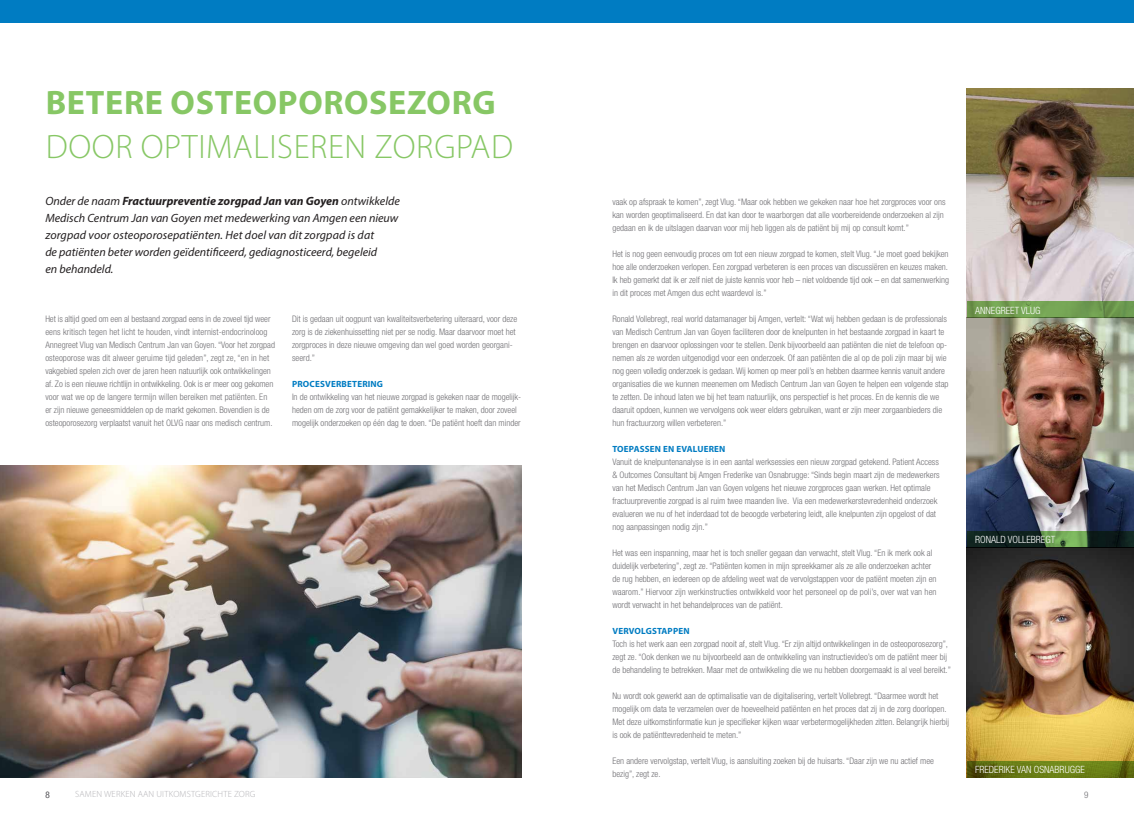
<style>
.page{position:relative;width:1134px;height:814px;background:#fff}
.page>*{position:absolute;margin:0;border:0;box-sizing:border-box;transform-origin:0 0}
.t1{font:300 34px "Myriad Pro";letter-spacing:.02em;color:#87c765}
.t2{font:700 34px "Myriad Pro";letter-spacing:.02em;color:#87c765}
.t3{font:italic 12px/17px "Myriad Pro";color:#231f20}
.t4{font:300 condensed 10px "Helvetica Neue";color:#fff}
.t5{font:300 condensed 9px/13px "Helvetica Neue";color:#717074}
.t6{font:700 9px "Myriad Pro";letter-spacing:.02em;color:#007cc2}
.t7{font:300 9px "Myriad Pro";letter-spacing:.02em;color:#b4b3b7}
.s1{font-weight:700}
</style>
<div class="page">
<div style="left:0;top:0;width:567px;height:23px;background:#007cc2"></div>
<div style="left:567px;top:0;width:567px;height:23px;background:#007cc2"></div>
<img style="left:967px;top:88px;width:167px;height:673px">
<svg style="left:967px;top:761px;width:167px;height:16px;background:#647513"></svg>
<svg style="left:967px;top:531px;width:167px;height:16px;background:#28432c"></svg>
<svg style="left:967px;top:301px;width:167px;height:17px;background:#6e9a4f"></svg>
<img style="left:0;top:465px;width:522px;height:312px">
<h1 class="t2" style="left:46px;top:80px;width:451px">BETERE OSTEOPOROSEZORG</h1>
<h1 class="t1" style="left:46px;top:126px;width:469px">DOOR OPTIMALISEREN ZORGPAD</h1>
<p class="t3" style="left:45px;top:193px;width:356px">Onder de naam <span class="s1">Fractuurpreventie zorgpad Jan van Goyen</span> ontwikkelde Medisch Centrum Jan van Goyen met medewerking van Amgen een nieuw zorgpad voor osteoporosepatiënten. Het doel van dit zorgpad is dat<br>de patiënten beter worden geïdentificeerd, gediagnosticeerd, begeleid<br>en behandeld.</p>
<p class="t5" style="left:45px;top:312px;width:231px">Het is altijd goed om een al bestaand zorgpad eens in de zoveel tijd weer eens kritisch tegen het licht te houden, vindt internist-endocrinoloog Annegreet Vlug van Medisch Centrum Jan van Goyen. “Voor het zorgpad osteoporose was dit alweer geruime tijd geleden”, zegt ze, “en in het vakgebied spelen zich over de jaren heen natuurlijk ook ontwikkelingen af. Zo is een nieuwe richtlijn in ontwikkeling. Ook is er meer oog gekomen voor wat we op de langere termijn willen bereiken met patiënten. En er zijn nieuwe geneesmiddelen op de markt gekomen. Bovendien is de osteoporosezorg verplaatst vanuit het OLVG naar ons medisch centrum.</p>
<p class="t5" style="left:292px;top:312px;width:227px">Dit is gedaan uit oogpunt van kwaliteitsverbetering uiteraard, voor deze zorg is de ziekenhuissetting niet per se nodig. Maar daarvoor moet het zorgproces in deze nieuwe omgeving dan wel goed worden georgani&shy;seerd.”</p>
<p class="t6" style="left:292px;top:378px;width:93px">PROCESVERBETERING</p>
<p class="t5" style="left:292px;top:390px;width:231px">In de ontwikkeling van het nieuwe zorgpad is gekeken naar de mogelijk&shy;heden om de zorg voor de patiënt gemakkelijker te maken, door zoveel mogelijk onderzoeken op één dag te doen. “De patiënt hoeft dan minder</p>
<p class="t5" style="left:612px;top:195px;width:335px">vaak op afspraak te komen”, zegt Vlug. “Maar ook hebben we gekeken naar hoe het zorgproces voor ons kan worden geoptimaliseerd. En dat kan door te waarborgen dat alle voorbereidende onderzoeken al zijn gedaan en ik de uitslagen daarvan voor mij heb liggen als de patiënt bij mij op consult komt.”</p>
<p class="t5" style="left:612px;top:247px;width:338px;text-align:justify">Het is nog geen eenvoudig proces om tot een nieuw zorgpad te komen, stelt Vlug. “Je moet goed bekijken hoe alle onderzoeken verlopen. Een zorgpad verbeteren is een proces van discussiëren en keuzes maken.<br>Ik heb gemerkt dat ik er zelf niet de juiste kennis voor heb – niet voldoende tijd ook – en dat samenwerking in dit proces met Amgen dus echt waardevol is.”</p>
<p class="t5" style="left:612px;top:312px;width:338px">Ronald Vollebregt, real world datamanager bij Amgen, vertelt: “Wat wij hebben gedaan is de professionals van Medisch Centrum Jan van Goyen faciliteren door de knelpunten in het bestaande zorgpad in kaart te brengen en daarvoor oplossingen voor te stellen. Denk bijvoorbeeld aan patiënten die niet de telefoon op&shy;nemen als ze worden uitgenodigd voor een onderzoek. Of aan patiënten die al op de poli zijn maar bij wie nog geen volledig onderzoek is gedaan. Wij komen op meer poli’s en hebben daarmee kennis vanuit andere organisaties die we kunnen meenemen om Medisch Centrum Jan van Goyen te helpen een volgende stap te zetten. De inhoud laten we bij het team natuurlijk, ons perspectief is het proces. En de kennis die we daaruit opdoen, kunnen we vervolgens ook weer elders gebruiken, want er zijn meer zorgaanbieders die hun fractuurzorg willen verbeteren.”</p>
<p class="t6" style="left:612px;top:443px;width:114px">TOEPASSEN EN EVALUEREN</p>
<p class="t5" style="left:612px;top:455px;width:329px">Vanuit de knelpuntenanalyse is in een aantal werksessies een nieuw zorgpad getekend. Patient Access &amp; Outcomes Consultant bij Amgen Frederike van Osnabrugge: “Sinds begin maart zijn de medewerkers van het Medisch Centrum Jan van Goyen volgens het nieuwe zorgproces gaan werken. Het optimale fractuurpreventie zorgpad is al ruim twee maanden live. Via een medewerkerstevredenheid onderzoek evalueren we nu of het inderdaad tot de beoogde verbetering leidt, alle knelpunten zijn opgelost of dat nog aanpassingen nodig zijn.”</p>
<p class="t5" style="left:612px;top:546px;width:326px">Het was een inspanning, maar het is toch sneller gegaan dan verwacht, stelt Vlug. “En ik merk ook al duidelijk verbetering”, zegt ze. “Patiënten komen in mijn spreekkamer als ze alle onderzoeken achter de rug hebben, en iedereen op de afdeling weet wat de vervolgstappen voor de patiënt moeten zijn en waarom.” Hiervoor zijn werkinstructies ontwikkeld voor het personeel op de poli’s, over wat van hen wordt verwacht in het behandelproces van de patiënt.</p>
<p class="t6" style="left:612px;top:625px;width:79px">VERVOLGSTAPPEN</p>
<p class="t5" style="left:612px;top:637px;width:340px">Toch is het werk aan een zorgpad nooit af, stelt Vlug. “Er zijn altijd ontwikkelingen in de osteoporosezorg”, zegt ze. “Ook denken we nu bijvoorbeeld aan de ontwikkeling van instructievideo’s om de patiënt meer bij de behandeling te betrekken. Maar met de ontwikkeling die we nu hebben doorgemaakt is al veel bereikt.”</p>
<p class="t5" style="left:612px;top:689px;width:338px">Nu wordt ook gewerkt aan de optimalisatie van de digitalisering, vertelt Vollebregt. “Daarmee wordt het mogelijk om data te verzamelen over de hoeveelheid patiënten en het proces dat zij in de zorg doorlopen.<br>Met deze uitkomstinformatie kun je specifieker kijken waar verbetermogelijkheden zitten. Belangrijk hierbij is ook de patiënttevredenheid te meten.”</p>
<p class="t5" style="left:612px;top:754px;width:323px">Een andere vervolgstap, vertelt Vlug, is aansluiting zoeken bij de huisarts. “Daar zijn we nu actief mee bezig”, zegt ze.</p>
<p class="t4" style="left:975px;top:304px;width:67px">ANNEGREET VLUG</p>
<p class="t4" style="left:975px;top:534px;width:81px">RONALD VOLLEBREGT</p>
<p class="t4" style="left:975px;top:764px;width:111px">FREDERIKE VAN OSNABRUGGE</p>
<p class="t7" style="left:75px;top:788px;width:182px">SAMEN WERKEN AAN UITKOMSTGERICHTE ZORG</p>
<p class="t5" style="left:45px;top:787px;width:6px">8</p>
<p class="t5" style="left:1084px;top:787px;width:6px">9</p>
</div>
